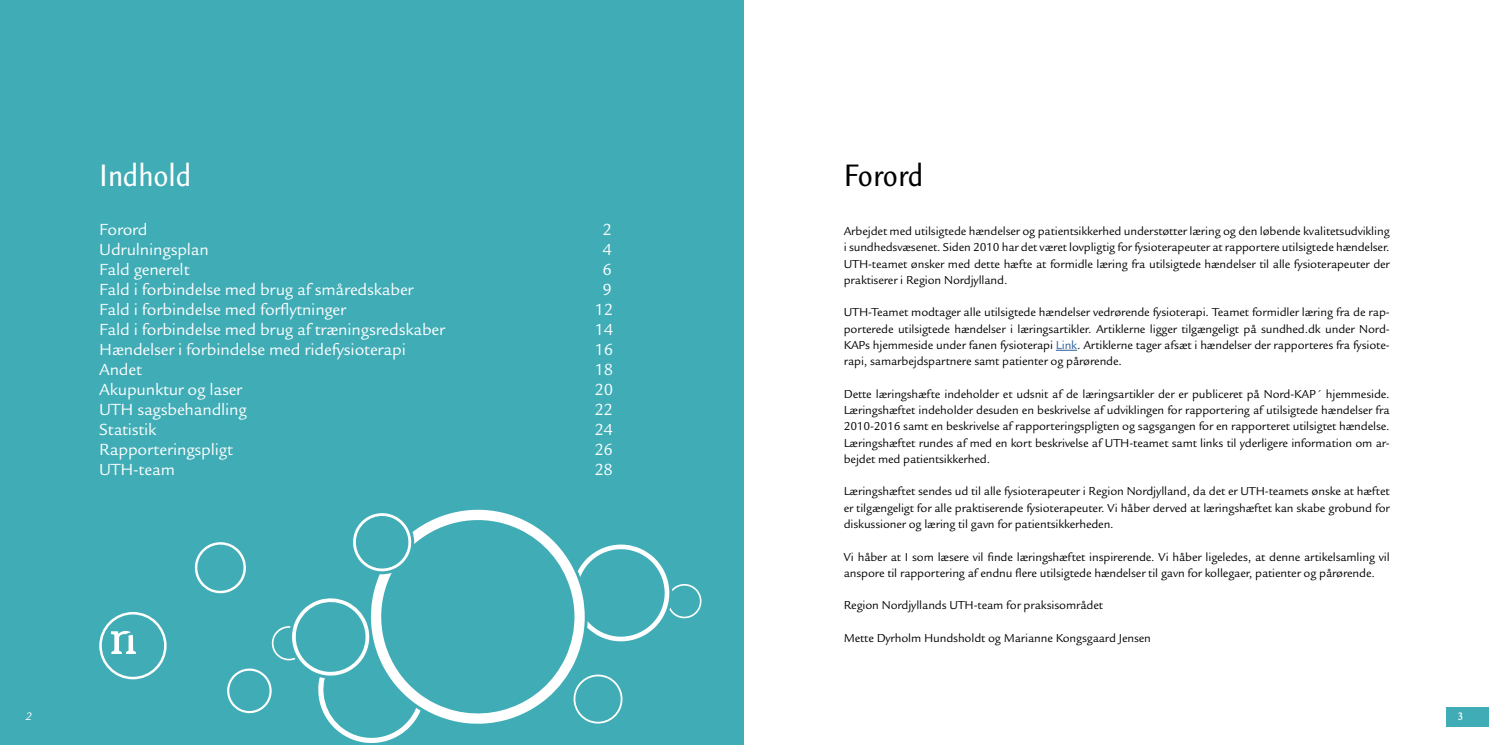
<style>
.page{position:relative;width:1489px;height:745px;background:#fff}
.page>*{position:absolute;margin:0;border:0;box-sizing:border-box;transform-origin:0 0}
.t1{font:500 condensed 33.75px "Legacy Sans ITC Std";color:#fff}
.t2{font:500 condensed 33.75px "Legacy Sans ITC Std";letter-spacing:-.01em;color:#000}
.t3{font:17.5px "Legacy Sans ITC Std";letter-spacing:-.01em;color:#fff}
.t4{font:12.5px/16.2px "Legacy Sans ITC Std";letter-spacing:-.01em;color:#000;text-align:justify}
.t5{font:italic 11.88px "Legacy Sans ITC Std";color:#fff}
.t6{font:700 condensed 11.88px "Legacy Sans ITC Std";color:#fff}
.s1{color:#265b9b}
</style>
<div class="page">
<div style="left:1445px;top:707px;width:43px;height:19px;background:#3facb6"></div>
<div style="left:0;top:0;width:743px;height:744px;background:#3facb6"></div>
<svg style="left:99px;top:612px;width:68px;height:67px"></svg>
<svg style="left:584px;top:544px;width:118px;height:98px"></svg>
<svg style="left:584px;top:674px;width:39px;height:50px"></svg>
<svg style="left:420px;top:509px;width:164px;height:215px"></svg>
<svg style="left:194px;top:513px;width:226px;height:230px"></svg>
<svg style="left:1055px;top:350px;width:21px;height:1px"></svg>
<h1 class="t1" style="left:99px;top:156px;width:94px">Indhold</h1>
<h1 class="t2" style="left:843px;top:156px;width:81px">Forord</h1>
<h2 class="t3" style="left:99px;top:219px;width:50px">Forord</h2>
<h2 class="t3" style="left:602px;top:219px;width:11px">2</h2>
<h2 class="t3" style="left:99px;top:239px;width:111px">Udrulningsplan</h2>
<h2 class="t3" style="left:602px;top:239px;width:11px">4</h2>
<h2 class="t3" style="left:99px;top:259px;width:92px">Fald generelt</h2>
<h2 class="t3" style="left:602px;top:259px;width:11px">6</h2>
<h2 class="t3" style="left:99px;top:279px;width:316px">Fald i forbindelse med brug af småredskaber</h2>
<h2 class="t3" style="left:602px;top:279px;width:11px">9</h2>
<h2 class="t3" style="left:99px;top:299px;width:248px">Fald i forbindelse med forflytninger</h2>
<h2 class="t3" style="left:594px;top:299px;width:20px">12</h2>
<h2 class="t3" style="left:99px;top:319px;width:347px">Fald i forbindelse med brug af træningsredskaber</h2>
<h2 class="t3" style="left:594px;top:319px;width:20px">14</h2>
<h2 class="t3" style="left:99px;top:339px;width:308px">Hændelser i forbindelse med ridefysioterapi</h2>
<h2 class="t3" style="left:594px;top:339px;width:20px">16</h2>
<h2 class="t3" style="left:99px;top:359px;width:44px">Andet</h2>
<h2 class="t3" style="left:594px;top:359px;width:20px">18</h2>
<h2 class="t3" style="left:99px;top:379px;width:144px">Akupunktur og laser</h2>
<h2 class="t3" style="left:594px;top:379px;width:20px">20</h2>
<h2 class="t3" style="left:99px;top:399px;width:149px">UTH sagsbehandling</h2>
<h2 class="t3" style="left:594px;top:399px;width:20px">22</h2>
<h2 class="t3" style="left:99px;top:419px;width:59px">Statistik</h2>
<h2 class="t3" style="left:594px;top:419px;width:20px">24</h2>
<h2 class="t3" style="left:99px;top:439px;width:135px">Rapporteringspligt</h2>
<h2 class="t3" style="left:594px;top:439px;width:20px">26</h2>
<h2 class="t3" style="left:99px;top:459px;width:77px">UTH-team</h2>
<h2 class="t3" style="left:594px;top:459px;width:20px">28</h2>
<p class="t4" style="left:843px;top:223px;width:547px">Arbejdet med utilsigtede hændelser og patientsikkerhed understøtter læring og den løbende kvalitetsudvikling i sundhedsvæsenet. Siden 2010 har det været lovpligtig for fysioterapeuter at rapportere utilsigtede hændelser.<br>UTH-teamet ønsker med dette hæfte at formidle læring fra utilsigtede hændelser til alle fysioterapeuter der praktiserer i Region Nordjylland.</p>
<p class="t4" style="left:843px;top:304px;width:547px">UTH-Teamet modtager alle utilsigtede hændelser vedrørende fysioterapi. Teamet formidler læring fra de rap&shy;porterede utilsigtede hændelser i læringsartikler. Artiklerne ligger tilgængeligt på sundhed.dk under Nord-KAPs hjemmeside under fanen fysioterapi <span class="s1">Link</span>. Artiklerne tager afsæt i hændelser der rapporteres fra fysiote&shy;rapi, samarbejdspartnere samt patienter og pårørende.</p>
<p class="t4" style="left:843px;top:385px;width:547px">Dette læringshæfte indeholder et udsnit af de læringsartikler der er publiceret på Nord-KAP´ hjemmeside.<br>Læringshæftet indeholder desuden en beskrivelse af udviklingen for rapportering af utilsigtede hændelser fra 2010-2016 samt en beskrivelse af rapporteringspligten og sagsgangen for en rapporteret utilsigtet hændelse.<br>Læringshæftet rundes af med en kort beskrivelse af UTH-teamet samt links til yderligere information om ar&shy;bejdet med patientsikkerhed.</p>
<p class="t4" style="left:843px;top:483px;width:547px">Læringshæftet sendes ud til alle fysioterapeuter i Region Nordjylland, da det er UTH-teamets ønske at hæftet er tilgængeligt for alle praktiserende fysioterapeuter. Vi håber derved at læringshæftet kan skabe grobund for diskussioner og læring til gavn for patientsikkerheden.</p>
<p class="t4" style="left:843px;top:548px;width:547px">Vi håber at I som læsere vil finde læringshæftet inspirerende. Vi håber ligeledes, at denne artikelsamling vil anspore til rapportering af endnu flere utilsigtede hændelser til gavn for kollegaer, patienter og pårørende.</p>
<p class="t4" style="left:843px;top:597px;width:261px">Region Nordjyllands UTH-team for praksisområdet</p>
<p class="t4" style="left:843px;top:629px;width:309px">Mette Dyrholm Hundsholdt og Marianne Kongsgaard Jensen</p>
<p class="t5" style="left:26px;top:709px;width:8px">2</p>
<p class="t6" style="left:1457px;top:709px;width:7px">3</p>
</div>
